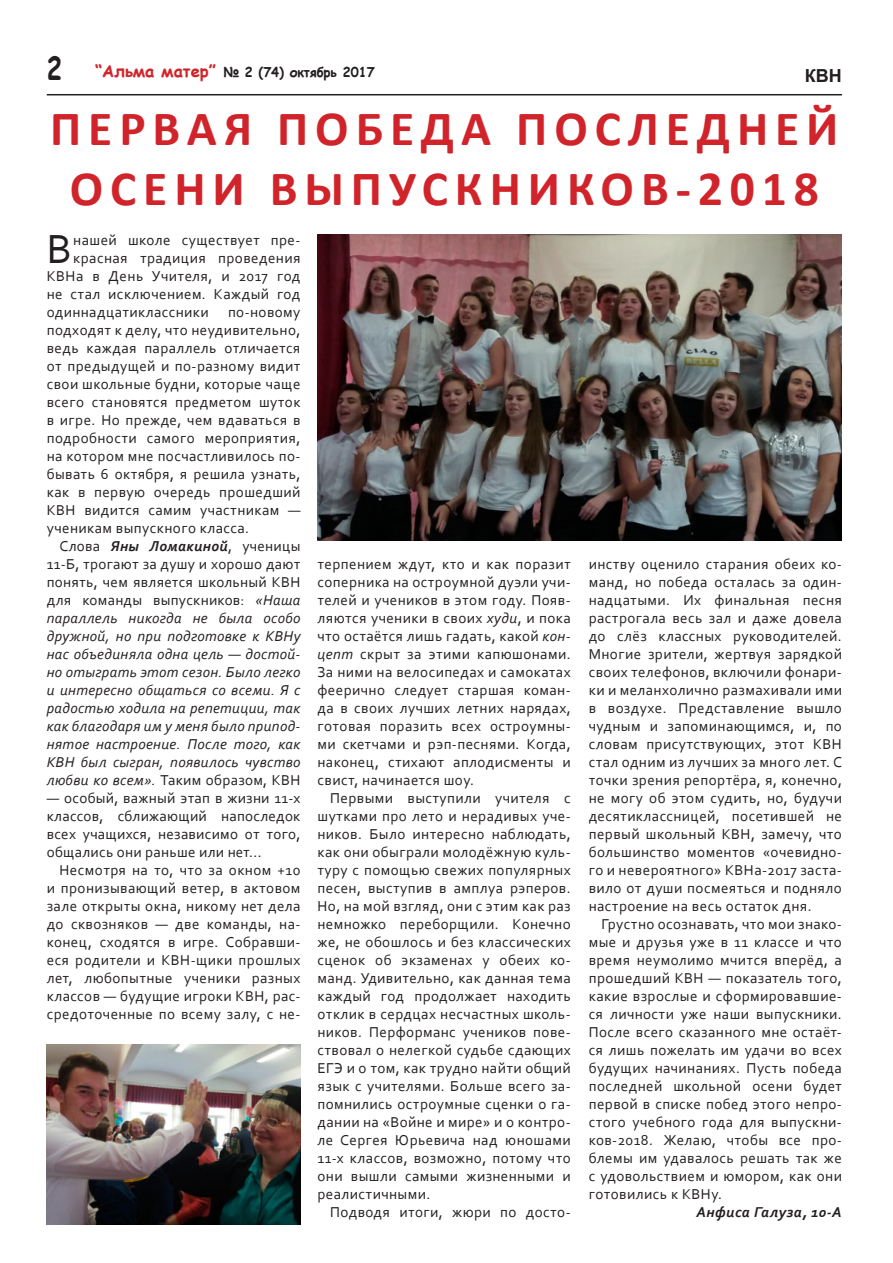
<style>
.page{position:relative;width:893px;height:1263px;background:#fff}
.page>*{position:absolute;margin:0;border:0;box-sizing:border-box;transform-origin:0 0}
.t1{font:700 49.5px/59.4px "Calibri";letter-spacing:.14em;color:#d1232a;text-align:center}
.t2{font:42.6px "Corbel";color:#231f20}
.t3{font:700 18px "Arial";color:#231f20}
.t4{font:15px/18px "Corbel";letter-spacing:.03em;color:#231f20;text-align:justify}
.t5{font:italic 15px/18px "Corbel";letter-spacing:.02em;color:#231f20;text-align:justify}
.t6{font:italic 700 15px "Corbel";letter-spacing:.03em;color:#231f20}
.t7{font:700 13.5px "Comic Sans MS";color:#231f20}
.s1{font-size:31.5px}
.s2{font-size:16.5px;color:#d1232a}
.s3{font-style:normal}
.s4{font-weight:700}
.s5{font-style:italic}
</style>
<div class="page">
<hr style="left:47px;top:94px;width:795px;height:1px;background:#231f20">
<img style="left:317px;top:234px;width:525px;height:306px">
<img style="left:47px;top:1044px;width:253px;height:180px">
<p class="t7" style="left:47px;top:62px;width:329px"><span class="s1">2</span> <span class="s2">“Альма матер”</span> № 2 (74) октябрь 2017</p>
<p class="t3" style="left:805px;top:63px;width:38px">КВН</p>
<h1 class="t1" style="left:50px;top:97px;width:790px">ПЕРВАЯ ПОБЕДА ПОСЛЕДНЕЙ<br>ОСЕНИ ВЫПУСКНИКОВ-2018</h1>
<h2 class="t2" style="left:47px;top:223px;width:27px">В</h2>
<p class="t4" style="left:73px;top:231px;width:229px">нашей школе существует пре-</p>
<p class="t4" style="left:73px;top:249px;width:229px">красная традиция проведения</p>
<p class="t4" style="left:47px;top:267px;width:255px">КВНа в День Учителя, и 2017 год</p>
<p class="t4" style="left:47px;top:285px;width:255px">не стал исключением. Каждый год</p>
<p class="t4" style="left:47px;top:303px;width:163px">одиннадцатиклассники</p>
<p class="t4" style="left:47px;top:303px;width:255px;text-indent:181px">по-новому подходят к делу, что неудивительно, ведь каждая параллель отличается от предыдущей и по-разному видит свои школьные будни, которые чаще всего становятся предметом шуток в игре. Но прежде, чем вдаваться в подробности самого мероприятия, на котором мне посчастливилось по&shy;бывать 6 октября, я решила узнать, как в первую очередь прошедший КВН видится самим участникам — ученикам выпускного класса.</p>
<p class="t5" style="left:47px;top:537px;width:255px;text-indent:13px"><span class="s3">Слова</span> <span class="s4">Яны Ломакиной</span><span class="s3">, ученицы 11-Б, трогают за душу и хорошо дают понять, чем является школьный КВН для команды выпускников:</span> «Наша параллель никогда не была особо дружной, но при подготовке к КВНу нас объединяла одна цель — достой&shy;но отыграть этот сезон. Было легко и интересно общаться со всеми. Я с радостью ходила на репетиции, так как благодаря им у меня было припод&shy;нятое настроение. После того, как КВН был сыгран, появилось чувство любви ко всем». <span class="s3">Таким образом, КВН</span></p>
<p class="t4" style="left:47px;top:789px;width:255px">— особый, важный этап в жизни 11-х классов, сближающий напоследок всех учащихся, независимо от того, общались они раньше или нет...</p>
<p class="t4" style="left:47px;top:861px;width:255px;text-indent:13px">Несмотря на то, что за окном +10 и пронизывающий ветер, в актовом зале открыты окна, никому нет дела до сквозняков — две команды, на&shy;конец, сходятся в игре. Собравши&shy;еся родители и КВН-щики прошлых лет, любопытные ученики разных классов — будущие игроки КВН, рас&shy;средоточенные по всему залу, с не-</p>
<p class="t4" style="left:317px;top:555px;width:255px">терпением ждут, кто и как поразит соперника на остроумной дуэли учи&shy;телей и учеников в этом году. Появ&shy;ляются ученики в своих <span class="s5">худи</span>, и пока что остаётся лишь гадать, какой <span class="s5">кон&shy;цепт</span> скрыт за этими капюшонами.<br>За ними на велосипедах и самокатах феерично следует старшая коман&shy;да в своих лучших летних нарядах, готовая поразить всех остроумны&shy;ми скетчами и рэп-песнями. Когда, наконец, стихают аплодисменты и свист, начинается шоу.</p>
<p class="t4" style="left:317px;top:789px;width:255px;text-indent:13px">Первыми выступили учителя с шутками про лето и нерадивых уче&shy;ников. Было интересно наблюдать, как они обыграли молодёжную куль&shy;туру с помощью свежих популярных песен, выступив в амплуа рэперов.<br>Но, на мой взгляд, они с этим как раз немножко переборщили. Конечно же, не обошлось и без классических сценок об экзаменах у обеих ко&shy;манд. Удивительно, как данная тема каждый год продолжает находить отклик в сердцах несчастных школь&shy;ников. Перформанс учеников пове&shy;ствовал о нелегкой судьбе сдающих ЕГЭ и о том, как трудно найти общий язык с учителями. Больше всего за&shy;помнились остроумные сценки о га&shy;дании на «Войне и мире» и о контро&shy;ле Сергея Юрьевича над юношами 11-х классов, возможно, потому что они вышли самыми жизненными и реалистичными.</p>
<p class="t4" style="left:330px;top:1203px;width:242px">Подводя итоги, жюри по досто-</p>
<p class="t4" style="left:589px;top:555px;width:255px">инству оценило старания обеих ко&shy;манд, но победа осталась за один&shy;надцатыми. Их финальная песня растрогала весь зал и даже довела до слёз классных руководителей.<br>Многие зрители, жертвуя зарядкой своих телефонов, включили фонари&shy;ки и меланхолично размахивали ими в воздухе. Представление вышло чудным и запоминающимся, и, по словам присутствующих, этот КВН стал одним из лучших за много лет. С точки зрения репортёра, я, конечно, не могу об этом судить, но, будучи десятиклассницей, посетившей не первый школьный КВН, замечу, что большинство моментов «очевидно&shy;го и невероятного» КВНа-2017 заста&shy;вило от души посмеяться и подняло настроение на весь остаток дня.</p>
<p class="t4" style="left:589px;top:915px;width:255px;text-indent:13px">Грустно осознавать, что мои знако&shy;мые и друзья уже в 11 классе и что время неумолимо мчится вперёд, а прошедший КВН — показатель того, какие взрослые и сформировавшие&shy;ся личности уже наши выпускники.<br>После всего сказанного мне остаёт&shy;ся лишь пожелать им удачи во всех будущих начинаниях. Пусть победа последней школьной осени будет первой в списке побед этого непро&shy;стого учебного года для выпускни&shy;ков-2018. Желаю, чтобы все про&shy;блемы им удавалось решать так же с удовольствием и юмором, как они готовились к КВНу.</p>
<p class="t6" style="left:696px;top:1203px;width:147px">Анфиса Галуза, 10-А</p>
</div>
